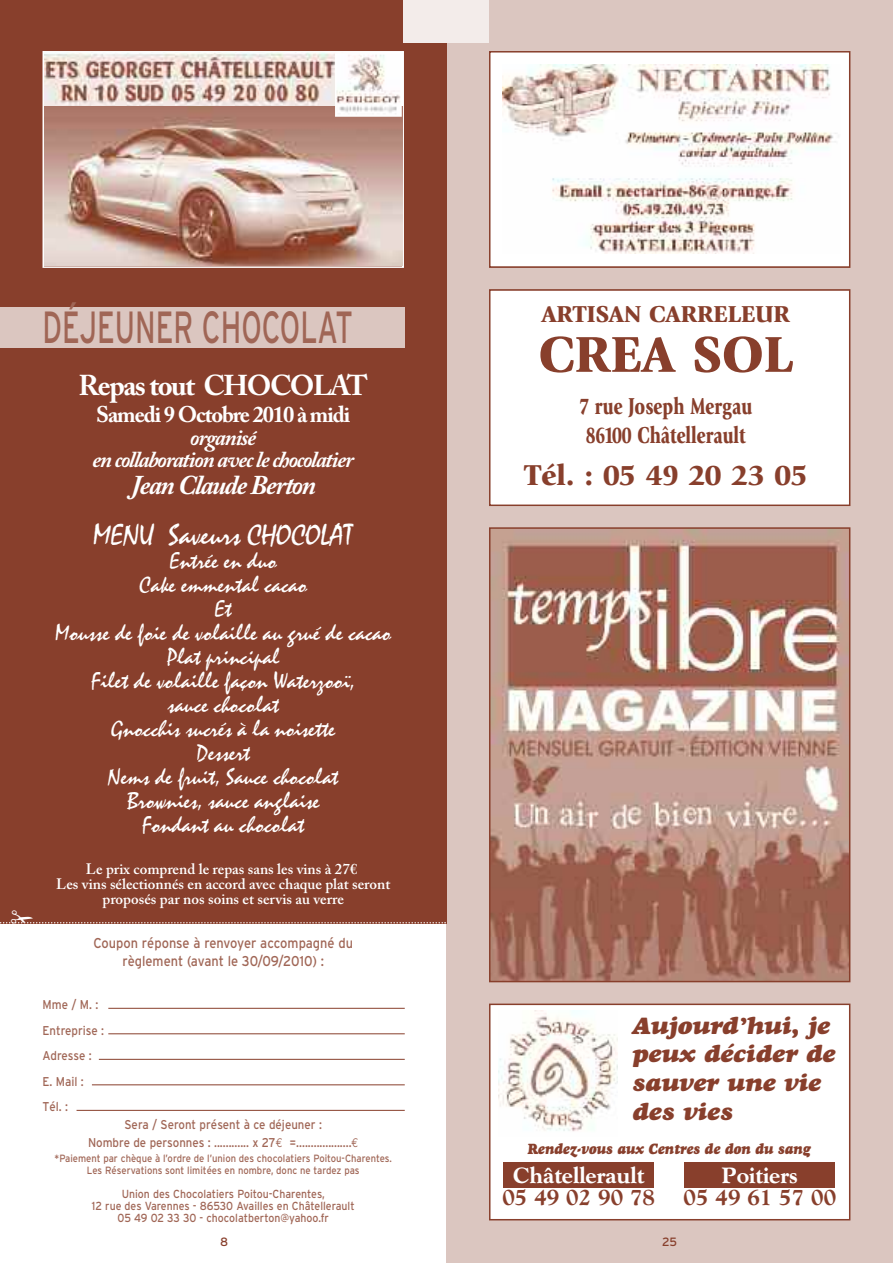
<style>
.page{position:relative;width:893px;height:1263px;background:#fff}
.page>*{position:absolute;margin:0;border:0;box-sizing:border-box;transform-origin:0 0}
.t1{font:900 52.5px "Giovanni";color:#883f2c}
.t2{font:45px "Interstate";color:#a06656;scale:.64 1}
.t3{font:900 30px "Giovanni";color:#883f2c}
.t4{font:28.5px "Mistral";color:#fff}
.t5{font:700 28.5px "Adobe Caslon Pro";letter-spacing:-.05em;color:#fff}
.t6{font:italic 700 27px "Adobe Caslon Pro";letter-spacing:-.05em;color:#fff}
.t7{font:italic 24px/28.8px "Goudy Heavyface";color:#883f2c}
.t8{font:900 24px/28.8px "Giovanni";color:#883f2c;scale:.74 1}
.t9{font:900 24px "Giovanni";color:#883f2c}
.t10{font:22.5px/24px "Mistral";color:#fff;text-align:center}
.t11{font:italic 700 22.5px/22.5px "Adobe Caslon Pro";letter-spacing:-.05em;color:#fff;text-align:center}
.t12{font:700 22.5px "Adobe Caslon Pro";letter-spacing:-.05em;color:#fff}
.t13{font:800 22.5px "Goudy";color:#fff}
.t14{font:800 22.5px "Goudy";color:#883f2c}
.t15{font:600 15px/15px "Adobe Caslon Pro";color:#fff;text-align:center}
.t16{font:italic 15px "Goudy Heavyface";color:#883f2c;scale:.85 1}
.t17{font:14.25px/18px "Interstate";color:#a06656;text-align:center;scale:.9 1}
.t18{font:12.75px/25.5px "Interstate";color:#a06656;scale:.9 1}
.t19{font:12px "Interstate";color:#883f2c}
.t20{font:11.7px/12px "Interstate";color:#a06656;text-align:center;scale:.9 1}
.t21{font:10.5px/12px "Interstate";color:#a06656;text-align:center;scale:.9 1}
.s1{font-family:"Euro Mono"}
</style>
<div class="page">
<div style="left:446px;top:0;width:447px;height:1263px;background:#dbc6c0"></div>
<div style="left:490px;top:291px;width:359px;height:213px;background:#fff"></div>
<div style="left:489px;top:289px;width:361px;height:217px;border:2px solid #883f2c"></div>
<img style="left:492px;top:530px;width:355px;height:449px">
<div style="left:489px;top:527px;width:361px;height:455px;border:2px solid #883f2c"></div>
<div style="left:490px;top:1005px;width:359px;height:214px;background:#fff"></div>
<img style="left:498px;top:1010px;width:119px;height:122px">
<div style="left:489px;top:1003px;width:361px;height:217px;border:2px solid #883f2c"></div>
<div style="left:490px;top:53px;width:359px;height:213px;background:#fff"></div>
<img style="left:502px;top:64px;width:335px;height:190px">
<div style="left:489px;top:51px;width:361px;height:217px;border:2px solid #883f2c"></div>
<div style="left:0;top:0;width:446px;height:924px;background:#883f2c"></div>
<div style="left:0;top:308px;width:405px;height:40px;background:#dbc6c0"></div>
<div style="left:404px;top:0;width:85px;height:43px;background:#f3ecea"></div>
<div style="left:503px;top:1162px;width:151px;height:26px;background:#883f2c"></div>
<div style="left:684px;top:1162px;width:151px;height:26px;background:#883f2c"></div>
<img style="left:46px;top:54px;width:289px;height:52px">
<div style="left:43px;top:51px;width:361px;height:217px;border:2px solid #fff"></div>
<img style="left:44px;top:106px;width:359px;height:160px">
<hr style="left:108px;top:1008px;width:297px;height:1px;background:#883f2c">
<hr style="left:108px;top:1033px;width:297px;height:1px;background:#883f2c">
<hr style="left:99px;top:1059px;width:306px;height:1px;background:#883f2c">
<hr style="left:92px;top:1084px;width:313px;height:1px;background:#883f2c">
<hr style="left:77px;top:1110px;width:328px;height:1px;background:#883f2c">
<img style="left:338px;top:56px;width:61px;height:58px">
<div style="left:335px;top:53px;width:67px;height:64px;border:2px solid #fff"></div>
<svg style="left:0;top:922px;width:446px;height:1px"></svg>
<h2 class="t2" style="left:43px;top:301px;width:486px">DÉJEUNER CHOCOLAT</h2>
<p class="t5" style="left:78px;top:374px;width:291px">Repas tout CHOCOLAT</p>
<p class="t12" style="left:96px;top:406px;width:255px">Samedi 9 Octobre 2010 à midi</p>
<p class="t11" style="left:93px;top:429px;width:263px">organisé<br>en collaboration avec le chocolatier</p>
<p class="t6" style="left:130px;top:476px;width:188px">Jean Claude Berton</p>
<p class="t4" style="left:93px;top:523px;width:261px">MENU Saveurs CHOCOLAT</p>
<p class="t10" style="left:56px;top:551px;width:337px">Entrée en duo<br>Cake emmental cacao<br>Et<br>Mousse de foie de volaille au grué de cacao<br>Plat principal<br>Filet de volaille façon Waterzooï,<br>sauce chocolat<br>Gnocchis sucrés à la noisette<br>Dessert<br>Nems de fruit, Sauce chocolat<br>Brownies, sauce anglaise<br>Fondant au chocolat</p>
<p class="t15" style="left:56px;top:863px;width:336px">Le prix comprend le repas sans les vins à 27€<br>Les vins sélectionnés en accord avec chaque plat seront proposés par nos soins et servis au verre</p>
<p class="t17" style="left:93px;top:934px;width:290px">Coupon réponse à renvoyer accompagné du règlement (avant le 30/09/2010) :</p>
<p class="t18" style="left:43px;top:992px;width:70px">Mme / M. :<br>Entreprise :<br>Adresse :<br>E. Mail :<br>Tél. :</p>
<p class="t18" style="left:88px;top:1116px;width:302px;line-height:18px;text-align:center">Sera / Seront présent à ce déjeuner :<br>Nombre de personnes : ............ x 27<span class="s1">€</span> =...................<span class="s1">€</span></p>
<p class="t21" style="left:55px;top:1152px;width:376px">*Paiement par chèque à l’ordre de l’union des chocolatiers Poitou-Charentes.<br>Les Réservations sont limitées en nombre, donc ne tardez pas</p>
<p class="t20" style="left:92px;top:1187px;width:293px">Union des Chocolatiers Poitou-Charentes,<br>12 rue des Varennes - 86530 Availles en Châtellerault<br>05 49 02 33 30 - chocolatberton@yahoo.fr</p>
<p class="t9" style="left:541px;top:305px;width:250px">ARTISAN CARRELEUR</p>
<h1 class="t1" style="left:539px;top:334px;width:256px">CREA SOL</h1>
<p class="t8" style="left:579px;top:394px;width:235px">7 rue Joseph Mergau<br>86100 Châtellerault</p>
<h3 class="t3" style="left:524px;top:463px;width:285px">Tél. : 05 49 20 23 05</h3>
<p class="t7" style="left:633px;top:1013px;width:204px">Aujourd’hui, je peux décider de sauver une vie des vies</p>
<p class="t16" style="left:528px;top:1143px;width:334px">Rendez-vous aux Centres de don du sang</p>
<p class="t13" style="left:513px;top:1166px;width:133px">Châtellerault</p>
<p class="t14" style="left:502px;top:1189px;width:154px">05 49 02 90 78</p>
<p class="t13" style="left:722px;top:1166px;width:78px">Poitiers</p>
<p class="t14" style="left:684px;top:1189px;width:154px">05 49 61 57 00</p>
<p class="t19" style="left:220px;top:1235px;width:10px">8</p>
<p class="t19" style="left:662px;top:1235px;width:16px">25</p>
</div>
